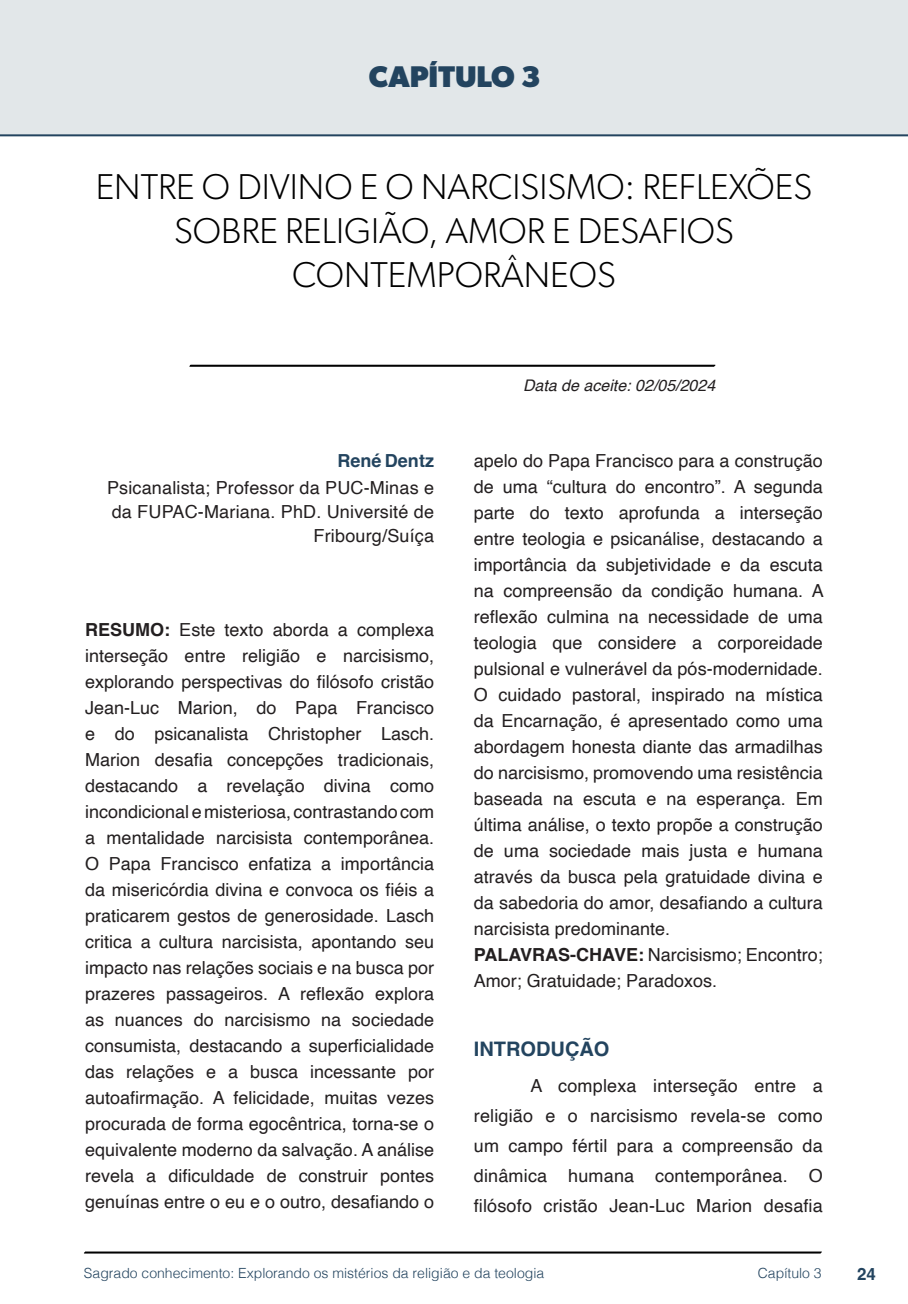
<style>
.page{position:relative;width:908px;height:1304px;background:#fff}
.page>*{position:absolute;margin:0;border:0;box-sizing:border-box;transform-origin:0 0}
.nome_artigos{font:300 36px/44px "Gibson";color:#000;text-align:center}
.capítulos{font:700 30px "Gibson";color:#23445f}
.TITULOS{font:700 20px "Helvetica";color:#23445f}
.Resumos_e_PC_TXT{font:18px/26px "Helvetica";color:#231f20;text-align:justify}
.txt{font:18px/30px "Helvetica";letter-spacing:.01em;color:#231f20;text-align:justify}
.info_autores{font:18px/24px "Helvetica";letter-spacing:.01em;color:#231f20;text-align:right}
.nome_autores{font:700 18px "Helvetica";letter-spacing:.005em;color:#23445f}
.t1{font:700 16.8px "Helvetica";color:#23445f}
.t2{font:italic 16px "Helvetica";color:#231f20}
.t3{font:300 14px "Helvetica";color:#23445f}
.s1{font-weight:700}
</style>
<div class="page">
<svg style="left:84px;top:1251px;width:737px;height:3px;background:#515151"></svg>
<div style="left:0;top:0;width:907px;height:136px;background:#e2e7e9"></div>
<svg style="left:189px;top:364px;width:526px;height:3px;background:#4f4f4f"></svg>
<div style="left:44px;top:72px;width:68px;height:61px;background:#e2e7e9"></div>
<p class="capítulos" style="left:369px;top:58px;width:173px">CAPÍTULO 3</p>
<p class="nome_artigos" style="left:96px;top:164px;width:717px">ENTRE O DIVINO E O NARCISISMO: REFLEXÕES<br>SOBRE RELIGIÃO, AMOR E DESAFIOS<br>CONTEMPORÂNEOS</p>
<p class="nome_autores" style="left:337px;top:450px;width:98px">René Dentz</p>
<p class="info_autores" style="left:107px;top:477px;width:328px">Psicanalista; Professor da PUC-Minas e da FUPAC-Mariana. PhD. Université de<br>Fribourg/Suíça</p>
<p class="Resumos_e_PC_TXT" style="left:85px;top:618px;width:350px"><span class="s1">RESUMO:</span> Este texto aborda a complexa interseção entre religião e narcisismo, explorando perspectivas do filósofo cristão Jean-Luc Marion, do Papa Francisco e do psicanalista Christopher Lasch.<br>Marion desafia concepções tradicionais, destacando a revelação divina como incondicional e misteriosa, contrastando com a mentalidade narcisista contemporânea.<br>O Papa Francisco enfatiza a importância da misericórdia divina e convoca os fiéis a praticarem gestos de generosidade. Lasch critica a cultura narcisista, apontando seu impacto nas relações sociais e na busca por prazeres passageiros. A reflexão explora as nuances do narcisismo na sociedade consumista, destacando a superficialidade das relações e a busca incessante por autoafirmação. A felicidade, muitas vezes procurada de forma egocêntrica, torna-se o equivalente moderno da salvação. A análise revela a dificuldade de construir pontes genuínas entre o eu e o outro, desafiando o</p>
<p class="t2" style="left:523px;top:373px;width:194px">Data de aceite: 02/05/2024</p>
<p class="Resumos_e_PC_TXT" style="left:473px;top:448px;width:351px">apelo do Papa Francisco para a construção de uma “cultura do encontro”. A segunda parte do texto aprofunda a interseção entre teologia e psicanálise, destacando a importância da subjetividade e da escuta na compreensão da condição humana. A reflexão culmina na necessidade de uma teologia que considere a corporeidade pulsional e vulnerável da pós-modernidade.<br>O cuidado pastoral, inspirado na mística da Encarnação, é apresentado como uma abordagem honesta diante das armadilhas do narcisismo, promovendo uma resistência baseada na escuta e na esperança. Em última análise, o texto propõe a construção de uma sociedade mais justa e humana através da busca pela gratuidade divina e da sabedoria do amor, desafiando a cultura narcisista predominante.</p>
<p class="Resumos_e_PC_TXT" style="left:473px;top:942px;width:350px"><span class="s1">PALAVRAS-CHAVE:</span> Narcisismo; Encontro;<br>Amor; Gratuidade; Paradoxos.</p>
<p class="TITULOS" style="left:473px;top:1037px;width:137px">INTRODUÇÃO</p>
<p class="txt" style="left:473px;top:1071px;width:350px;text-indent:57px">A complexa interseção entre a religião e o narcisismo revela-se como um campo fértil para a compreensão da dinâmica humana contemporânea. O filósofo cristão Jean-Luc Marion desafia</p>
<p class="t3" style="left:84px;top:1261px;width:461px">Sagrado conhecimento: Explorando os mistérios da religião e da teologia</p>
<p class="t3" style="left:757px;top:1261px;width:65px">Capítulo 3</p>
<p class="t1" style="left:856px;top:1264px;width:20px">24</p>
</div>
